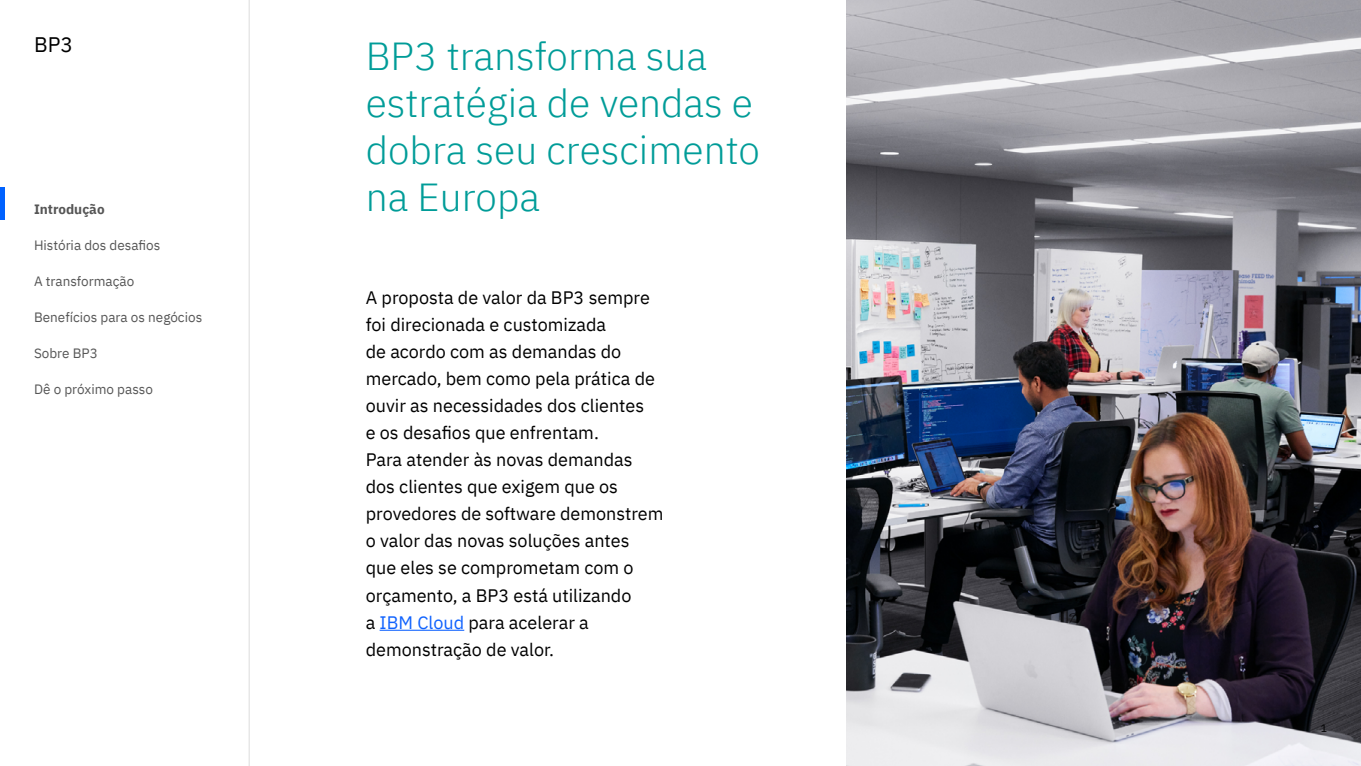
<style>
.page{position:relative;width:1361px;height:766px;background:#fff}
.page>*{position:absolute;margin:0;border:0;box-sizing:border-box;transform-origin:0 0}
.t1{font:300 39px/46.8px "IBM Plex Sans";color:#009c98}
.t2{font:21px "IBM Plex Sans";color:#000}
.t3{font:18px/27px "IBM Plex Sans";color:#000}
.t4{font:13.5px "IBM Plex Sans";color:#565656}
.t5{font:700 13.5px "IBM Plex Sans";color:#565656}
.t6{font:10.5px "IBM Plex Sans";color:#000}
.s1{color:#0f62fe}
</style>
<div class="page">
<img style="left:846px;top:1px;width:515px;height:764px">
<hr style="left:0;top:187px;width:4px;height:33px;background:#0062ff">
<hr style="left:380px;top:629px;width:84px;height:1px;background:#0f62fe">
<hr style="left:249px;top:0;width:1px;height:765px;background:#dcdcdc">
<p class="t2" style="left:34px;top:29px;width:41px">BP3</p>
<p class="t5" style="left:34px;top:198px;width:72px">Introdução</p>
<p class="t4" style="left:34px;top:235px;width:128px">História dos desafios</p>
<p class="t4" style="left:34px;top:271px;width:102px">A transformação</p>
<p class="t4" style="left:34px;top:307px;width:170px">Benefícios para os negócios</p>
<p class="t4" style="left:34px;top:343px;width:65px">Sobre BP3</p>
<p class="t4" style="left:34px;top:379px;width:120px">Dê o próximo passo</p>
<h1 class="t1" style="left:366px;top:30px;width:396px">BP3 transforma sua estratégia de vendas e dobra seu crescimento na Europa</h1>
<p class="t3" style="left:366px;top:283px;width:299px">A proposta de valor da BP3 sempre foi direcionada e customizada<br>de acordo com as demandas do mercado, bem como pela prática de ouvir as necessidades dos clientes<br>e os desafios que enfrentam.<br>Para atender às novas demandas dos clientes que exigem que os provedores de software demonstrem o valor das novas soluções antes que eles se comprometam com o orçamento, a BP3 está utilizando<br>a <span class="s1">IBM Cloud</span> para acelerar a demonstração de valor.</p>
<p class="t6" style="left:1320px;top:720px;width:8px">1</p>
</div>
